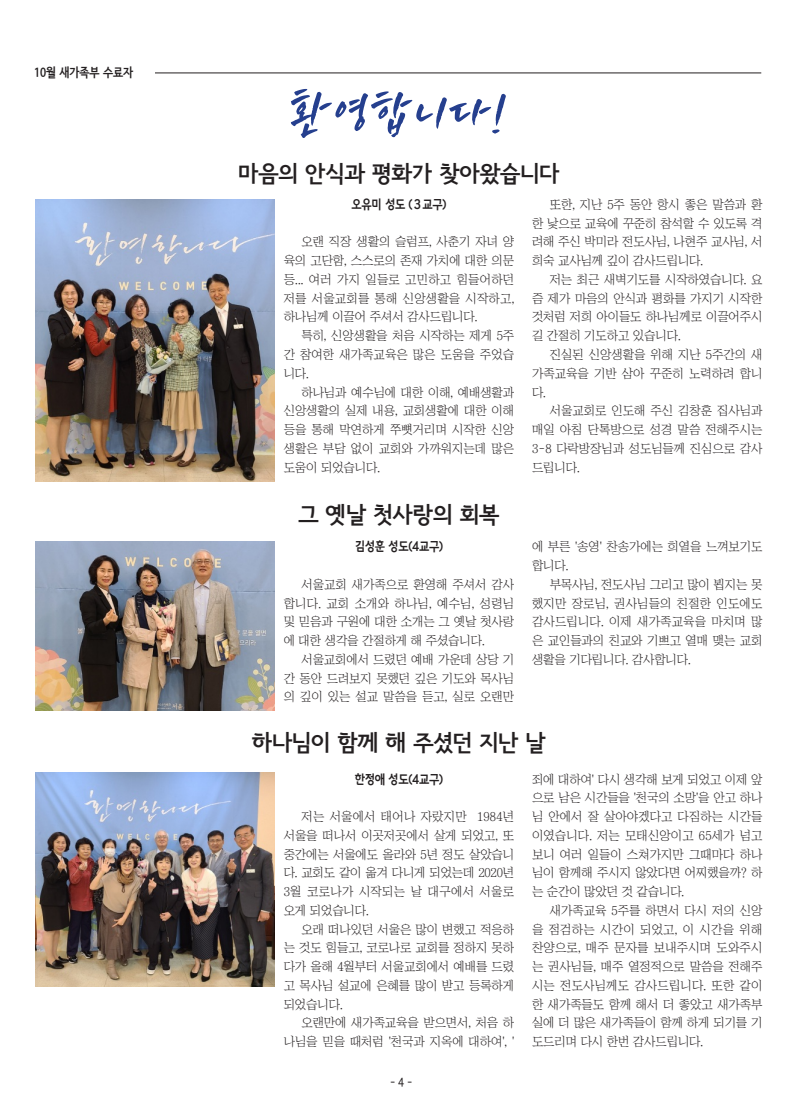
<style>
.page{position:relative;width:798px;height:1117px;background:#fff}
.page>*{position:absolute;margin:0;border:0;box-sizing:border-box;transform-origin:0 0}
.t1{font:50px "TT Ohneuleun B";letter-spacing:.05em;color:#253f8e}
.t2{font:22.5px "Seoul Namsan EB";letter-spacing:-.01em;color:#231f20}
.t3{font:12.5px/18.8px "Chosunilbo NM";letter-spacing:-.01em;color:#231f20;text-align:justify}
.t4{font:12.5px "Goyang Deogyang B";letter-spacing:-.025em;color:#231f20;scale:.9 1}
.t5{font:12.5px "Se N CEB";letter-spacing:-.01em;color:#231f20}
.t6{font:12.5px "Se N CM";color:#231f20}
</style>
<div class="page">
<hr style="left:90px;top:73px;width:671px;height:1px;background:#231f20">
<div style="left:34px;top:63px;width:120px;height:16px;background:#fff"></div>
<img style="left:35px;top:199px;width:240px;height:282px">
<img style="left:35px;top:541px;width:240px;height:169px">
<img style="left:35px;top:772px;width:240px;height:214px">
<p class="t5" style="left:34px;top:66px;width:100px">10월 새가족부 수료자</p>
<p class="t1" style="left:290px;top:87px;width:218px">환영합니다!</p>
<p class="t2" style="left:238px;top:162px;width:323px">마음의 안식과 평화가 찾아왔습니다</p>
<p class="t4" style="left:351px;top:197px;width:107px">오유미 성도 (３교구)</p>
<p class="t3" style="left:283px;top:232px;width:232px;text-indent:18px">오랜 직장 생활의 슬럼프, 사춘기 자녀 양 육의 고단함, 스스로의 존재 가치에 대한 의문 등... 여러 가지 일들로 고민하고 힘들어하던 저를 서울교회를 통해 신앙생활을 시작하고, 하나님께 이끌어 주셔서 감사드립니다.</p>
<p class="t3" style="left:283px;top:326px;width:232px;text-indent:18px">특히, 신앙생활을 처음 시작하는 제게 5주 간 참여한 새가족교육은 많은 도움을 주었습 니다.</p>
<p class="t3" style="left:283px;top:382px;width:232px;text-indent:18px">하나님과 예수님에 대한 이해, 예배생활과 신앙생활의 실제 내용, 교회생활에 대한 이해 등을 통해 막연하게 쭈뼛거리며 시작한 신앙 생활은 부담 없이 교회와 가까워지는데 많은 도움이 되었습니다.</p>
<p class="t2" style="left:298px;top:503px;width:202px">그 옛날 첫사랑의 회복</p>
<p class="t4" style="left:354px;top:539px;width:100px">김성훈 성도(4교구)</p>
<p class="t3" style="left:283px;top:574px;width:232px;text-indent:18px">서울교회 새가족으로 환영해 주셔서 감사 합니다. 교회 소개와 하나님, 예수님, 성령님 및 믿음과 구원에 대한 소개는 그 옛날 첫사랑 에 대한 생각을 간절하게 해 주셨습니다.</p>
<p class="t3" style="left:283px;top:649px;width:232px;text-indent:18px">서울교회에서 드렸던 예배 가운데 상당 기 간 동안 드려보지 못했던 깊은 기도와 목사님 의 깊이 있는 설교 말씀을 듣고, 실로 오랜만</p>
<p class="t3" style="left:531px;top:195px;width:232px;text-indent:18px">또한, 지난 5주 동안 항시 좋은 말씀과 환 한 낯으로 교육에 꾸준히 참석할 수 있도록 격 려해 주신 박미라 전도사님, 나현주 교사님, 서 희숙 교사님께 깊이 감사드립니다.</p>
<p class="t3" style="left:531px;top:270px;width:232px;text-indent:18px">저는 최근 새벽기도를 시작하였습니다. 요 즘 제가 마음의 안식과 평화를 가지기 시작한 것처럼 저희 아이들도 하나님께로 이끌어주시 길 간절히 기도하고 있습니다.</p>
<p class="t3" style="left:531px;top:345px;width:232px;text-indent:18px">진실된 신앙생활을 위해 지난 5주간의 새 가족교육을 기반 삼아 꾸준히 노력하려 합니 다.</p>
<p class="t3" style="left:531px;top:401px;width:232px;text-indent:18px">서울교회로 인도해 주신 김창훈 집사님과 매일 아침 단톡방으로 성경 말씀 전해주시는 3-8 다락방장님과 성도님들께 진심으로 감사 드립니다.</p>
<p class="t3" style="left:531px;top:537px;width:232px">에 부른 '송영' 찬송가에는 희열을 느껴보기도 합니다.</p>
<p class="t3" style="left:531px;top:574px;width:232px;text-indent:18px">부목사님, 전도사님 그리고 많이 뵙지는 못 했지만 장로님, 권사님들의 친절한 인도에도 감사드립니다. 이제 새가족교육을 마치며 많 은 교인들과의 친교와 기쁘고 열매 맺는 교회 생활을 기다립니다. 감사합니다.</p>
<p class="t2" style="left:252px;top:730px;width:295px">하나님이 함께 해 주셨던 지난 날</p>
<p class="t4" style="left:354px;top:771px;width:100px">한정애 성도(4교구)</p>
<p class="t3" style="left:283px;top:806px;width:232px;text-indent:18px">저는 서울에서 태어나 자랐지만 1984년 서울을 떠나서 이곳저곳에서 살게 되었고, 또 중간에는 서울에도 올라와 5년 정도 살았습니 다. 교회도 같이 옮겨 다니게 되었는데 2020년 3월 코로나가 시작되는 날 대구에서 서울로 오게 되었습니다.</p>
<p class="t3" style="left:283px;top:919px;width:232px;text-indent:18px">오래 떠나있던 서울은 많이 변했고 적응하 는 것도 힘들고, 코로나로 교회를 정하지 못하 다가 올해 4월부터 서울교회에서 예배를 드렸 고 목사님 설교에 은혜를 많이 받고 등록하게 되었습니다.</p>
<p class="t3" style="left:283px;top:1013px;width:232px;text-align:right">오랜만에 새가족교육을 받으면서, 처음 하 나님을 믿을 때처럼 '천국과 지옥에 대하여', '</p>
<p class="t6" style="left:390px;top:1075px;width:23px">- 4 -</p>
<p class="t3" style="left:531px;top:769px;width:232px">죄에 대하여' 다시 생각해 보게 되었고 이제 앞 으로 남은 시간들을 '천국의 소망'을 안고 하나 님 안에서 잘 살아야겠다고 다짐하는 시간들 이였습니다. 저는 모태신앙이고 65세가 넘고 보니 여러 일들이 스쳐가지만 그때마다 하나 님이 함께해 주시지 않았다면 어찌했을까? 하 는 순간이 많았던 것 같습니다.</p>
<p class="t3" style="left:531px;top:900px;width:232px;text-indent:18px">새가족교육 5주를 하면서 다시 저의 신앙 을 점검하는 시간이 되었고, 이 시간을 위해 찬양으로, 매주 문자를 보내주시며 도와주시 는 권사님들, 매주 열정적으로 말씀을 전해주 시는 전도사님께도 감사드립니다. 또한 같이 한 새가족들도 함께 해서 더 좋았고 새가족부 실에 더 많은 새가족들이 함께 하게 되기를 기 도드리며 다시 한번 감사드립니다.</p>
</div>
